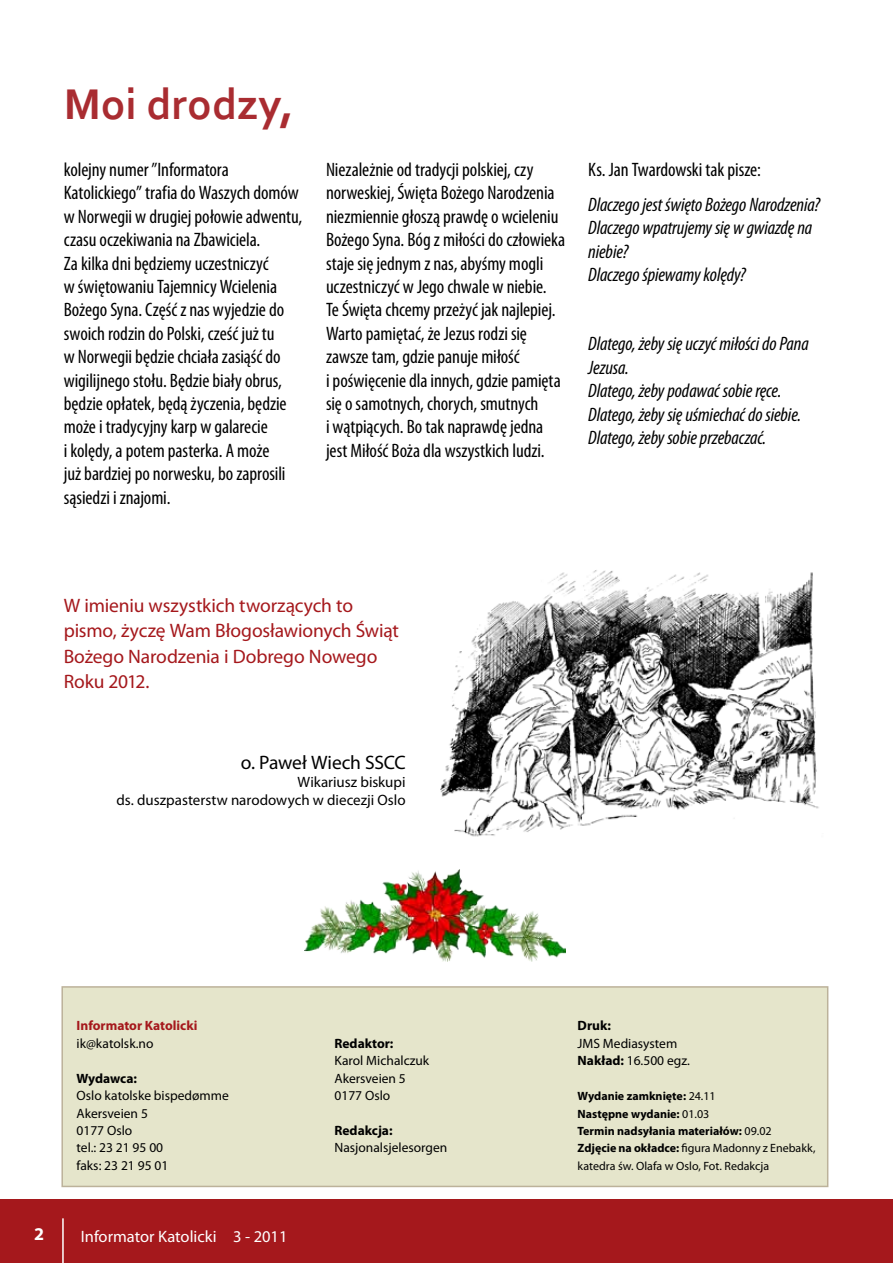
<style>
.page{position:relative;width:893px;height:1263px;background:#fff}
.page>*{position:absolute;margin:0;border:0;box-sizing:border-box;transform-origin:0 0}
.t1{font:700 45px "Corbel";color:#a92c31}
.t2{font:condensed 19.5px/23.4px "Myriad Pro";letter-spacing:-.005em;color:#000}
.t3{font:italic condensed 19.5px/23.4px "Myriad Pro";letter-spacing:-.005em;color:#000}
.t4{font:19.5px/25.5px "Myriad Pro";letter-spacing:-.01em;color:#a5181c}
.t5{font:19.5px "Myriad Pro";letter-spacing:-.015em;color:#000}
.t6{font:700 18px "Myriad Pro";color:#fff}
.t7{font:16.5px "Myriad Pro";color:#fff}
.t8{font:15px/18px "Myriad Pro";color:#000;text-align:right}
.t9{font:13.5px/17.4px "Myriad Pro";color:#000}
.t10{font:700 13.5px "Myriad Pro";color:#000}
.t11{font:700 13.5px "Myriad Pro";color:#a5181c}
.t12{font:700 12px/17.4px "Myriad Pro";color:#000}
.s1{font-weight:700}
.s2{font-weight:400}
</style>
<div class="page">
<div style="left:0;top:1199px;width:893px;height:64px;background:#a5181c"></div>
<img style="left:305px;top:870px;width:260px;height:91px">
<div style="left:61px;top:986px;width:767px;height:201px;background:#e5e5cb;border:2px solid #bcb29a"></div>
<img style="left:440px;top:570px;width:379px;height:267px">
<hr style="left:62px;top:1218px;width:2px;height:45px;background:#fff">
<h1 class="t1" style="left:64px;top:76px;width:232px">Moi drodzy,</h1>
<p class="t2" style="left:64px;top:158px;width:240px">kolejny numer ”Informatora Katolickiego” trafia do Waszych domów w Norwegii w drugiej połowie adwentu, czasu oczekiwania na Zbawiciela.<br>Za kilka dni będziemy uczestniczyć<br>w świętowaniu Tajemnicy Wcielenia Bożego Syna. Część z nas wyjedzie do swoich rodzin do Polski, cześć już tu<br>w Norwegii będzie chciała zasiąść do wigilijnego stołu. Będzie biały obrus, będzie opłatek, będą życzenia, będzie może i tradycyjny karp w galarecie<br>i kolędy, a potem pasterka. A może<br>już bardziej po norwesku, bo zaprosili sąsiedzi i znajomi.</p>
<p class="t2" style="left:326px;top:158px;width:241px">Niezależnie od tradycji polskiej, czy norweskiej, Święta Bożego Narodzenia niezmiennie głoszą prawdę o wcieleniu Bożego Syna. Bóg z miłości do człowieka staje się jednym z nas, abyśmy mogli uczestniczyć w Jego chwale w niebie.<br>Te Święta chcemy przeżyć jak najlepiej.<br>Warto pamiętać, że Jezus rodzi się zawsze tam, gdzie panuje miłość<br>i poświęcenie dla innych, gdzie pamięta się o samotnych, chorych, smutnych<br>i wątpiących. Bo tak naprawdę jedna jest Miłość Boża dla wszystkich ludzi.</p>
<p class="t2" style="left:588px;top:158px;width:174px">Ks. Jan Twardowski tak pisze:</p>
<p class="t3" style="left:588px;top:193px;width:233px">Dlaczego jest święto Bożego Narodzenia?<br>Dlaczego wpatrujemy się w gwiazdę na niebie?<br>Dlaczego śpiewamy kolędy?</p>
<p class="t3" style="left:588px;top:332px;width:222px">Dlatego, żeby się uczyć miłości do Pana<br>Jezusa.<br>Dlatego, żeby podawać sobie ręce.<br>Dlatego, żeby się uśmiechać do siebie.<br>Dlatego, żeby sobie przebaczać.</p>
<p class="t4" style="left:64px;top:592px;width:337px">W imieniu wszystkich tworzących to pismo, życzę Wam Błogosławionych Świąt<br>Bożego Narodzenia i Dobrego Nowego<br>Roku 2012.</p>
<p class="t5" style="left:241px;top:750px;width:166px">o. Paweł Wiech SSCC</p>
<p class="t8" style="left:117px;top:772px;width:291px">Wikariusz biskupi<br>ds. duszpasterstw narodowych w diecezji Oslo</p>
<p class="t11" style="left:77px;top:1017px;width:122px">Informator Katolicki</p>
<p class="t9" style="left:77px;top:1034px;width:79px">ik@katolsk.no</p>
<p class="t10" style="left:77px;top:1069px;width:62px">Wydawca:</p>
<p class="t9" style="left:77px;top:1087px;width:154px">Oslo katolske bispedømme<br>Akersveien 5<br>0177 Oslo<br>tel.: 23 21 95 00<br>faks: 23 21 95 01</p>
<p class="t6" style="left:34px;top:1222px;width:11px">2</p>
<p class="t7" style="left:81px;top:1226px;width:208px">Informator Katolicki 3 - 2011</p>
<p class="t10" style="left:334px;top:1034px;width:60px">Redaktor:</p>
<p class="t9" style="left:334px;top:1052px;width:96px">Karol Michalczuk<br>Akersveien 5<br>0177 Oslo</p>
<p class="t10" style="left:334px;top:1121px;width:60px">Redakcja:</p>
<p class="t9" style="left:334px;top:1139px;width:114px">Nasjonalsjelesorgen</p>
<p class="t10" style="left:578px;top:1017px;width:35px">Druk:</p>
<p class="t9" style="left:578px;top:1034px;width:114px">JMS Mediasystem<br><span class="s1">Nakład:</span> 16.500 egz.</p>
<p class="t12" style="left:578px;top:1087px;width:239px">Wydanie zamknięte: <span class="s2">24.11<br></span>Następne wydanie: <span class="s2">01.03<br></span>Termin nadsyłania materiałów: <span class="s2">09.02<br></span>Zdjęcie na okładce: <span class="s2">figura Madonny z Enebakk, katedra św. Olafa w Oslo, Fot. Redakcja</span></p>
</div>
